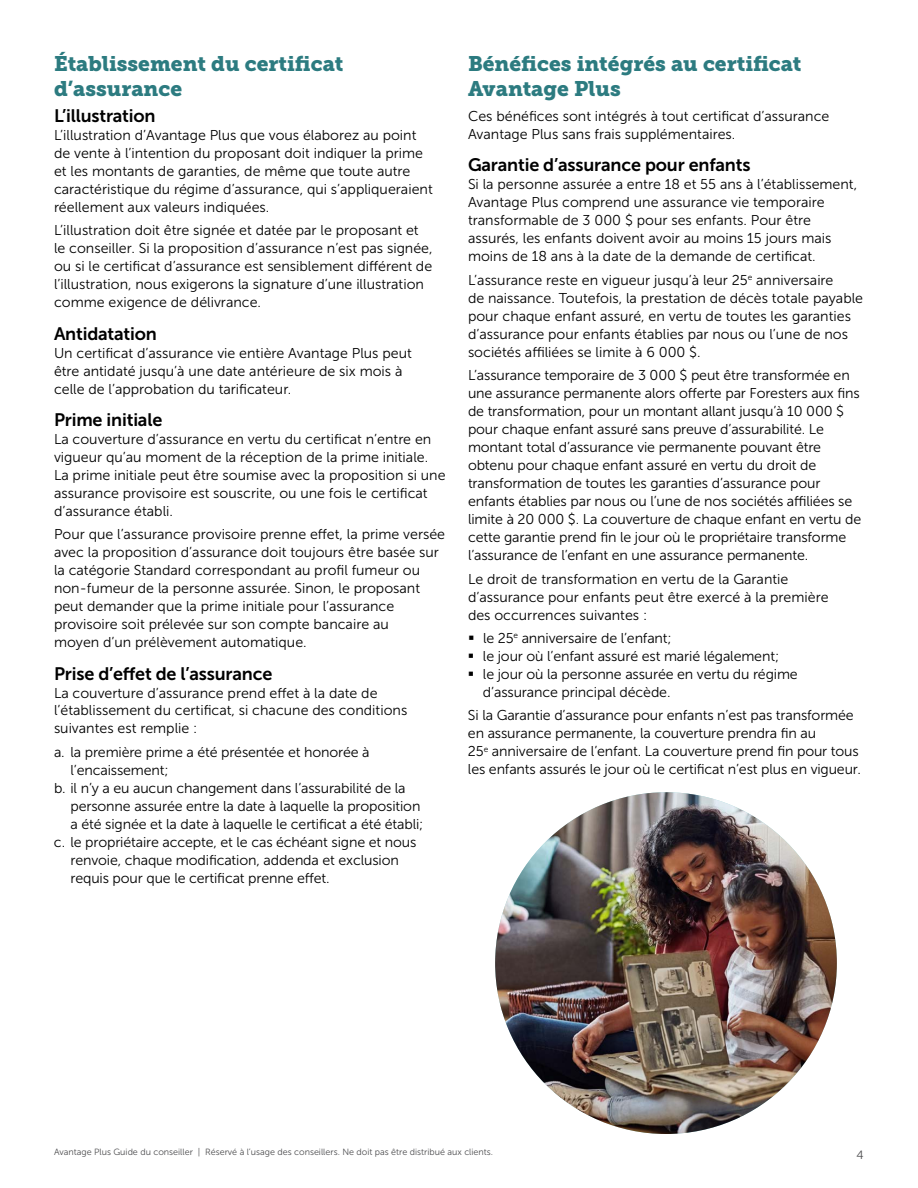
<style>
.page{position:relative;width:918px;height:1188px;background:#fff}
.page>*{position:absolute;margin:0;border:0;box-sizing:border-box;transform-origin:0 0}
.t1{font:21px/25.2px "Museo Slab 900";color:#2c7b80}
.t2{font:18px "Museo Sans 700";letter-spacing:-.01em;color:#000}
.t3{font:14.25px/18px "Museo Sans 300";color:#000}
.t4{font:12px "Museo Sans 300";color:#4d4d4f}
.t5{font:9px "Museo Sans 300";color:#4d4d4f}
</style>
<div class="page">
<img style="left:495px;top:792px;width:342px;height:342px;border-radius:171px">
<h1 class="t1" style="left:54px;top:51px;width:291px">Établissement du certificat d’assurance</h1>
<p class="t2" style="left:54px;top:106px;width:103px">L’illustration</p>
<p class="t3" style="left:54px;top:126px;width:380px">L’illustration d’Avantage Plus que vous élaborez au point de vente à l’intention du proposant doit indiquer la prime et les montants de garanties, de même que toute autre caractéristique du régime d’assurance, qui s’appliqueraient réellement aux valeurs indiquées.</p>
<p class="t3" style="left:54px;top:222px;width:380px">L’illustration doit être signée et datée par le proposant et le conseiller. Si la proposition d’assurance n’est pas signée, ou si le certificat d’assurance est sensiblement différent de l’illustration, nous exigerons la signature d’une illustration comme exigence de délivrance.</p>
<p class="t2" style="left:54px;top:323px;width:104px">Antidatation</p>
<p class="t3" style="left:54px;top:344px;width:359px">Un certificat d’assurance vie entière Avantage Plus peut être antidaté jusqu’à une date antérieure de six mois à celle de l’approbation du tarificateur.</p>
<p class="t2" style="left:54px;top:410px;width:110px">Prime initiale</p>
<p class="t3" style="left:54px;top:430px;width:393px">La couverture d’assurance en vertu du certificat n’entre en vigueur qu’au moment de la réception de la prime initiale.<br>La prime initiale peut être soumise avec la proposition si une assurance provisoire est souscrite, ou une fois le certificat d’assurance établi.</p>
<p class="t3" style="left:54px;top:525px;width:393px">Pour que l’assurance provisoire prenne effet, la prime versée avec la proposition d’assurance doit toujours être basée sur la catégorie Standard correspondant au profil fumeur ou non-fumeur de la personne assurée. Sinon, le proposant peut demander que la prime initiale pour l’assurance provisoire soit prélevée sur son compte bancaire au<br>moyen d’un prélèvement automatique.</p>
<p class="t2" style="left:54px;top:663px;width:220px">Prise d’effet de l’assurance</p>
<p class="t3" style="left:54px;top:684px;width:355px">La couverture d’assurance prend effet à la date de l’établissement du certificat, si chacune des conditions suivantes est remplie :</p>
<p class="t3" style="left:54px;top:743px;width:317px">a. la première prime a été présentée et honorée à</p>
<p class="t3" style="left:71px;top:761px;width:100px">l’encaissement;</p>
<p class="t3" style="left:54px;top:779px;width:353px">b. il n’y a eu aucun changement dans l’assurabilité de la</p>
<p class="t3" style="left:71px;top:797px;width:351px">personne assurée entre la date à laquelle la proposition</p>
<p class="t3" style="left:71px;top:815px;width:354px">a été signée et la date à laquelle le certificat a été établi;</p>
<p class="t3" style="left:54px;top:833px;width:364px">c. le propriétaire accepte, et le cas échéant signe et nous</p>
<p class="t3" style="left:71px;top:851px;width:330px">renvoie, chaque modification, addenda et exclusion</p>
<p class="t3" style="left:71px;top:869px;width:261px">requis pour que le certificat prenne effet.</p>
<h1 class="t1" style="left:468px;top:51px;width:335px">Bénéfices intégrés au certificat<br>Avantage Plus</h1>
<p class="t3" style="left:468px;top:107px;width:363px">Ces bénéfices sont intégrés à tout certificat d’assurance<br>Avantage Plus sans frais supplémentaires.</p>
<p class="t2" style="left:468px;top:155px;width:284px">Garantie d’assurance pour enfants</p>
<p class="t3" style="left:468px;top:176px;width:391px">Si la personne assurée a entre 18 et 55 ans à l’établissement, Avantage Plus comprend une assurance vie temporaire transformable de 3 000 $ pour ses enfants. Pour être assurés, les enfants doivent avoir au moins 15 jours mais moins de 18 ans à la date de la demande de certificat.</p>
<p class="t3" style="left:468px;top:271px;width:397px">L’assurance reste en vigueur jusqu’à leur 25<sup>e</sup> anniversaire<br>de naissance. Toutefois, la prestation de décès totale payable pour chaque enfant assuré, en vertu de toutes les garanties d’assurance pour enfants établies par nous ou l’une de nos sociétés affiliées se limite à 6 000 $.</p>
<p class="t3" style="left:468px;top:366px;width:395px">L’assurance temporaire de 3 000 $ peut être transformée en une assurance permanente alors offerte par Foresters aux fins de transformation, pour un montant allant jusqu’à 10 000 $ pour chaque enfant assuré sans preuve d’assurabilité. Le montant total d’assurance vie permanente pouvant être obtenu pour chaque enfant assuré en vertu du droit de transformation de toutes les garanties d’assurance pour enfants établies par nous ou l’une de nos sociétés affiliées se limite à 20 000 $. La couverture de chaque enfant en vertu de cette garantie prend fin le jour où le propriétaire transforme l’assurance de l’enfant en une assurance permanente.</p>
<p class="t3" style="left:468px;top:570px;width:362px">Le droit de transformation en vertu de la Garantie d’assurance pour enfants peut être exercé à la première des occurrences suivantes :</p>
<p class="t3" style="left:483px;top:629px;width:316px">le 25<sup>e</sup> anniversaire de l’enfant;<br>le jour où l’enfant assuré est marié légalement;<br>le jour où la personne assurée en vertu du régime d’assurance principal décède.</p>
<p class="t3" style="left:468px;top:707px;width:394px">Si la Garantie d’assurance pour enfants n’est pas transformée en assurance permanente, la couverture prendra fin au<br>25<sup>e</sup> anniversaire de l’enfant. La couverture prend fin pour tous les enfants assurés le jour où le certificat n’est plus en vigueur.</p>
<p class="t5" style="left:54px;top:1147px;width:441px">Avantage Plus Guide du conseiller | Réservé à l’usage des conseillers. Ne doit pas être distribué aux clients.</p>
<p class="t4" style="left:856px;top:1148px;width:9px">4</p>
</div>
